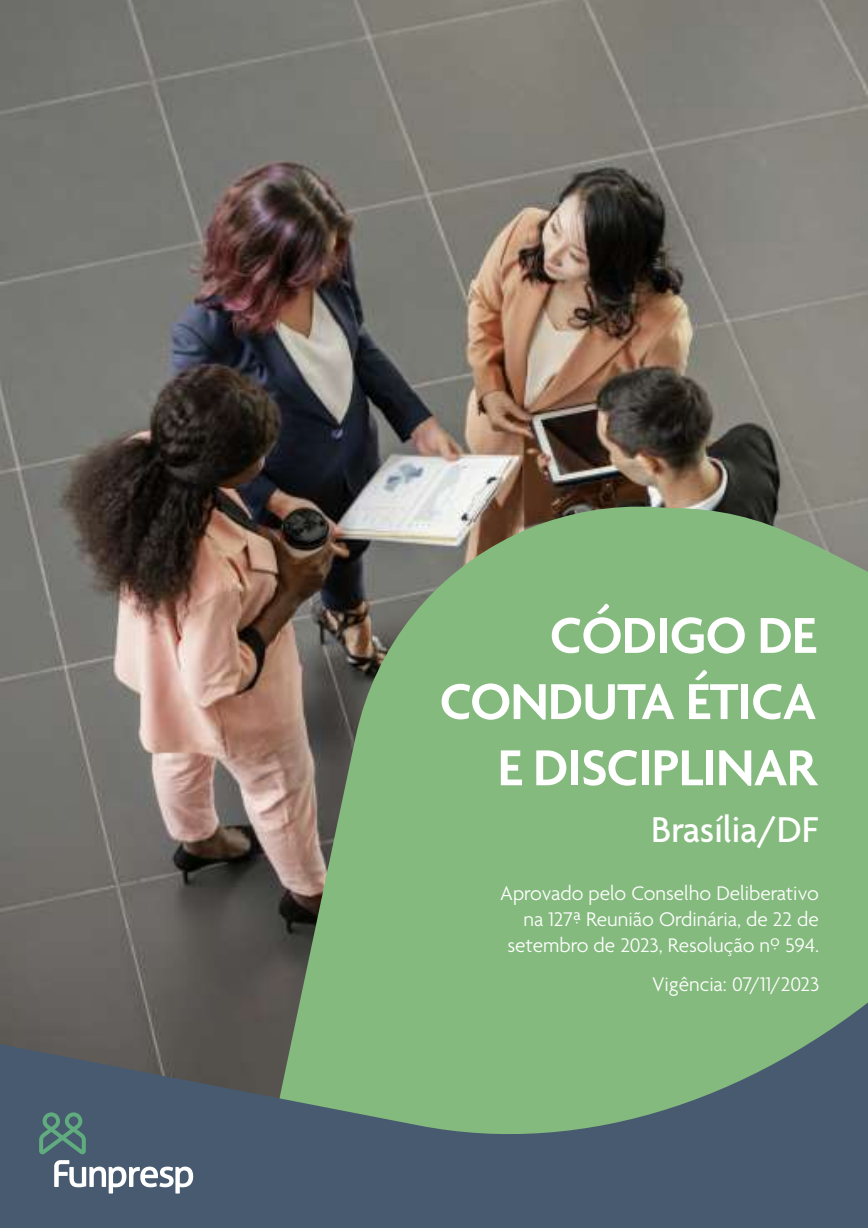
<style>
.page{position:relative;width:868px;height:1228px;background:#fff}
.page>*{position:absolute;margin:0;border:0;box-sizing:border-box;transform-origin:0 0}
.t1{font:600 54.6px/66.1px "Agenda";letter-spacing:-.015em;color:#fff;text-align:right}
.t2{font:500 38.85px "Agenda";color:#fff}
.t3{font:300 21.35px/25.6px "Agenda";color:#fff;text-align:right}
</style>
<div class="page">
<img style="left:0;top:0;width:868px;height:100px">
<img style="left:0;top:100px;width:868px;height:1128px">
<svg style="left:39px;top:1112px;width:154px;height:81px;background:#5f7483"></svg>
<h1 class="t1" style="left:440px;top:606px;width:378px">CÓDIGO DE<br>CONDUTA ÉTICA<br>E DISCIPLINAR</h1>
<h2 class="t2" style="left:651px;top:808px;width:169px">Brasília/DF</h2>
<p class="t3" style="left:500px;top:882px;width:320px">Aprovado pelo Conselho Deliberativo na 127ª Reunião Ordinária, de 22 de setembro de 2023, Resolução nº 594.</p>
<p class="t3" style="left:652px;top:973px;width:169px">Vigência: 07/11/2023</p>
</div>
